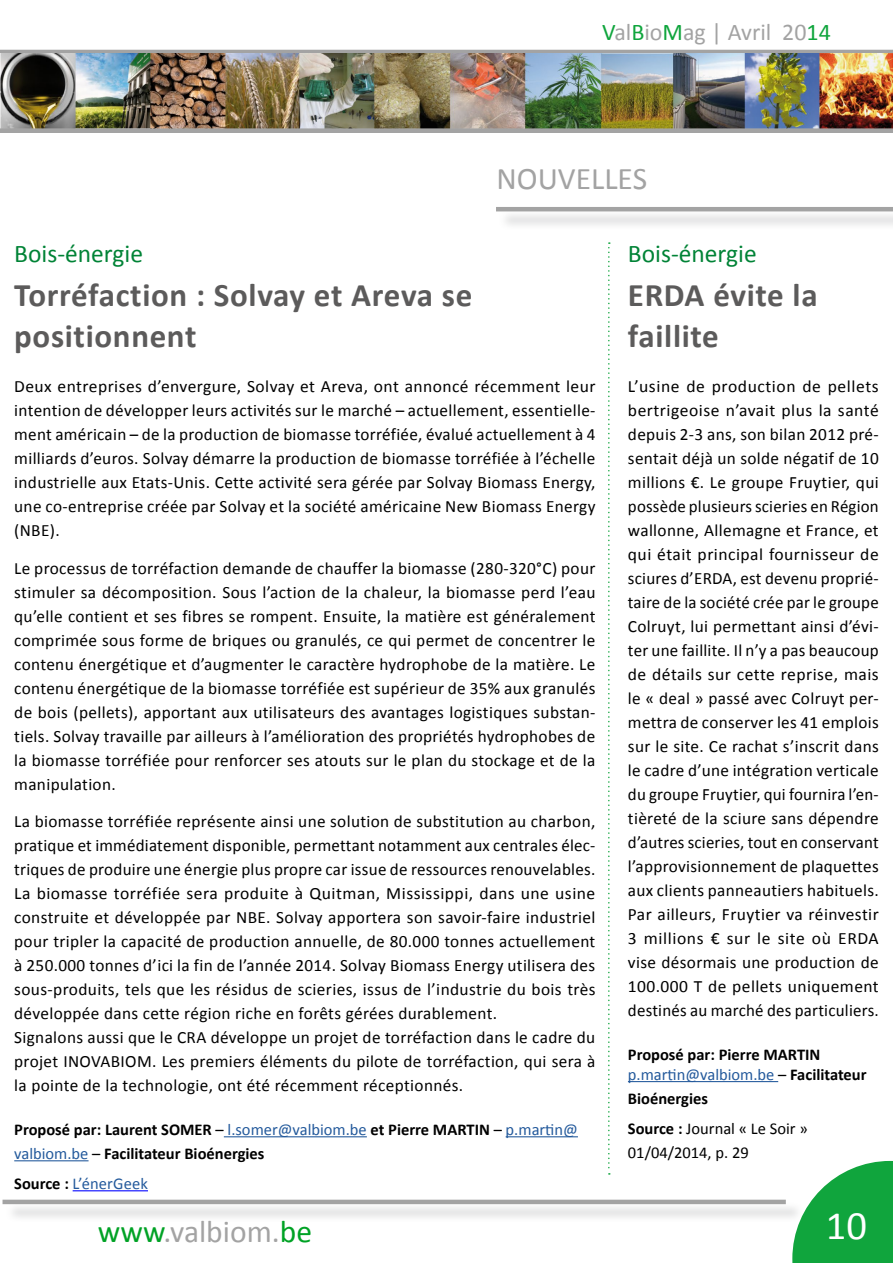
<style>
.page{position:relative;width:893px;height:1263px;background:#fff}
.page>*{position:absolute;margin:0;border:0;box-sizing:border-box;transform-origin:0 0}
.t1{font:40.5px "Calibri";color:#fff}
.t2{font:700 33px/40.5px "Calibri";letter-spacing:.02em;color:#5c5b5b}
.t3{font:31.5px "Calibri";color:#a3a3a3}
.t4{font:25.5px "Calibri";color:#008336}
.t5{font:24px "Calibri";color:#a3a3a3}
.t6{font:17.25px/24px "Calibri";letter-spacing:.02em;color:#000;text-align:justify}
.t7{font:700 16.5px/24px "Calibri";color:#000}
.t8{font:16.5px "Calibri";letter-spacing:.01em;color:#245a9c}
.t9{font:16.5px "Calibri";color:#000}
.s1{color:#10a53d}
.s2{font-weight:400}
.s3{font-weight:400;color:#245a9c}
.s4{font-weight:700;color:#000}
.s5{color:#00a225}
</style>
<div class="page">
<svg style="left:792px;top:1161px;width:101px;height:102px"></svg>
<div style="left:5px;top:1202px;width:799px;height:20px;background:#f0f1f1"></div>
<hr style="left:3px;top:1200px;width:783px;height:4px;background:#a3a3a3">
<hr style="left:0;top:50px;width:893px;height:4px;background:#a3a3a3">
<img style="left:0;top:53px;width:893px;height:75px">
<div style="left:0;top:128px;width:893px;height:5px;background:#a3a3a3"></div>
<div style="left:499px;top:209px;width:394px;height:21px;background:#f1f2f2"></div>
<hr style="left:496px;top:207px;width:397px;height:4px;background:#a3a3a3">
<svg style="left:608px;top:242px;width:2px;height:933px"></svg>
<hr style="left:224px;top:1136px;width:143px;height:1px;background:#245a9c">
<hr style="left:506px;top:1136px;width:72px;height:1px;background:#245a9c">
<hr style="left:14px;top:1160px;width:75px;height:1px;background:#245a9c">
<hr style="left:73px;top:1190px;width:75px;height:1px;background:#00f">
<hr style="left:628px;top:1081px;width:150px;height:1px;background:#245a9c">
<h3 class="t5" style="left:602px;top:17px;width:230px"><span class="s1">V</span>al<span class="s1">B</span>io<span class="s1">M</span>ag | Avril 20<span class="s1">14</span></h3>
<h3 class="t3" style="left:496px;top:159px;width:152px">NOUVELLES</h3>
<h3 class="t4" style="left:14px;top:237px;width:130px">Bois-énergie</h3>
<h2 class="t2" style="left:14px;top:275px;width:460px">Torréfaction : Solvay et Areva se positionnent</h2>
<p class="t6" style="left:14px;top:374px;width:583px">Deux entreprises d’envergure, Solvay et Areva, ont annoncé récemment leur intention de développer leurs activités sur le marché – actuellement, essentielle&shy;ment américain – de la production de biomasse torréfiée, évalué actuellement à 4 milliards d’euros. Solvay démarre la production de biomasse torréfiée à l’échelle industrielle aux Etats-Unis. Cette activité sera gérée par Solvay Biomass Energy, une co-entreprise créée par Solvay et la société américaine New Biomass Energy (NBE).</p>
<p class="t6" style="left:14px;top:556px;width:583px">Le processus de torréfaction demande de chauffer la biomasse (280-320°C) pour stimuler sa décomposition. Sous l’action de la chaleur, la biomasse perd l’eau qu’elle contient et ses fibres se rompent. Ensuite, la matière est généralement comprimée sous forme de briques ou granulés, ce qui permet de concentrer le contenu énergétique et d’augmenter le caractère hydrophobe de la matière. Le contenu énergétique de la biomasse torréfiée est supérieur de 35% aux granulés de bois (pellets), apportant aux utilisateurs des avantages logistiques substan&shy;tiels. Solvay travaille par ailleurs à l’amélioration des propriétés hydrophobes de la biomasse torréfiée pour renforcer ses atouts sur le plan du stockage et de la manipulation.</p>
<p class="t6" style="left:14px;top:809px;width:583px;text-align:left">La biomasse torréfiée représente ainsi une solution de substitution au charbon, pratique et immédiatement disponible, permettant notamment aux centrales élec&shy;triques de produire une énergie plus propre car issue de ressources renouvelables.<br>La biomasse torréfiée sera produite à Quitman, Mississippi, dans une usine construite et développée par NBE. Solvay apportera son savoir-faire industriel pour tripler la capacité de production annuelle, de 80.000 tonnes actuellement à 250.000 tonnes d’ici la fin de l’année 2014. Solvay Biomass Energy utilisera des sous-produits, tels que les résidus de scieries, issus de l’industrie du bois très développée dans cette région riche en forêts gérées durablement.<br>Signalons aussi que le CRA développe un projet de torréfaction dans le cadre du projet INOVABIOM. Les premiers éléments du pilote de torréfaction, qui sera à la pointe de la technologie, ont été récemment réceptionnés.</p>
<p class="t7" style="left:14px;top:1117px;width:565px">Proposé par: Laurent SOMER <span class="s2">–</span> <span class="s3">l.somer@valbiom.be</span> et Pierre MARTIN <span class="s2">–</span> <span class="s3">p.martin@ valbiom.be</span> <span class="s2">–</span> Facilitateur Bioénergies</p>
<p class="t8" style="left:14px;top:1173px;width:135px"><span class="s4">Source :</span> L’énerGeek</p>
<h3 class="t4" style="left:628px;top:237px;width:130px">Bois-énergie</h3>
<h2 class="t2" style="left:628px;top:275px;width:191px">ERDA évite la faillite</h2>
<p class="t6" style="left:628px;top:374px;width:252px">L’usine de production de pellets bertrigeoise n’avait plus la santé depuis 2-3 ans, son bilan 2012 pré&shy;sentait déjà un solde négatif de 10 millions €. Le groupe Fruytier, qui possède plusieurs scieries en Région wallonne, Allemagne et France, et qui était principal fournisseur de sciures d’ERDA, est devenu proprié&shy;taire de la société crée par le groupe Colruyt, lui permettant ainsi d’évi&shy;ter une faillite. Il n’y a pas beaucoup de détails sur cette reprise, mais le « deal » passé avec Colruyt per&shy;mettra de conserver les 41 emplois sur le site. Ce rachat s’inscrit dans le cadre d’une intégration verticale du groupe Fruytier, qui fournira l’en&shy;tièreté de la sciure sans dépendre d’autres scieries, tout en conservant l’approvisionnement de plaquettes aux clients panneautiers habituels.<br>Par ailleurs, Fruytier va réinvestir 3 millions € sur le site où ERDA vise désormais une production de 100.000 T de pellets uniquement destinés au marché des particuliers.</p>
<p class="t7" style="left:628px;top:1044px;width:240px;line-height:19.8px">Proposé par: Pierre MARTIN <span class="s3">p.martin@valbiom.be</span> <span class="s2">–</span> Facilitateur</p>
<p class="t7" style="left:628px;top:1083px;width:181px;line-height:30px">Bioénergies<br>Source : <span class="s2">Journal « Le Soir »</span></p>
<p class="t9" style="left:628px;top:1142px;width:122px">01/04/2014, p. 29</p>
<h3 class="t3" style="left:98px;top:1212px;width:216px"><span class="s5">www</span>.valbiom.<span class="s5">be</span></h3>
<h1 class="t1" style="left:826px;top:1200px;width:43px">10</h1>
</div>
